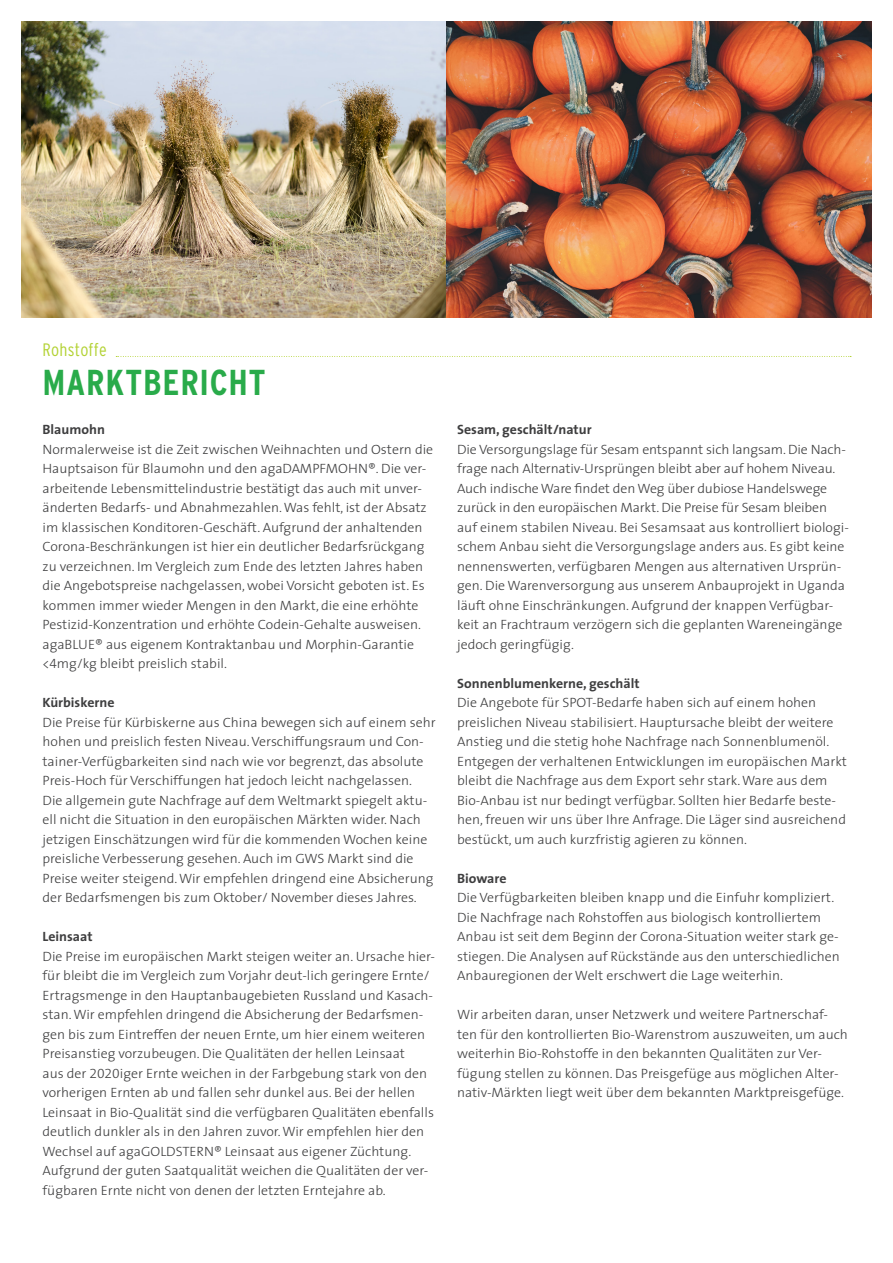
<style>
.page{position:relative;width:893px;height:1263px;background:#fff}
.page>*{position:absolute;margin:0;border:0;box-sizing:border-box;transform-origin:0 0}
.t1{font:700 condensed 36px "Interstate";letter-spacing:.02em;color:#29ab4a}
.t2{font:300 condensed 18px "Interstate";letter-spacing:.01em;color:#b3d234}
.t3{font:300 13.5px/19.5px "The Sans";color:#3e3e3f}
.t4{font:700 13.5px "The Sans";color:#3e3e3f}
.s1{font-family:"The Sans Light Expert";font-weight:400}
</style>
<div class="page">
<svg style="left:116px;top:356px;width:735px;height:1px"></svg>
<img style="left:21px;top:21px;width:425px;height:296px">
<img style="left:446px;top:21px;width:426px;height:296px">
<h2 class="t2" style="left:43px;top:339px;width:66px">Rohstoffe</h2>
<h1 class="t1" style="left:43px;top:362px;width:225px">MARKTBERICHT</h1>
<p class="t4" style="left:43px;top:421px;width:64px">Blaumohn</p>
<p class="t3" style="left:43px;top:440px;width:392px">Normalerweise ist die Zeit zwischen Weihnachten und Ostern die Hauptsaison für Blaumohn und den agaDAMPFMOHN®. Die ver&shy;arbeitende Lebensmittelindustrie bestätigt das auch mit unver&shy;änderten Bedarfs- und Abnahmezahlen. Was fehlt, ist der Absatz im klassischen Konditoren-Geschäft. Aufgrund der anhaltenden Corona-Beschränkungen ist hier ein deutlicher Bedarfsrückgang zu verzeichnen. Im Vergleich zum Ende des letzten Jahres haben die Angebotspreise nachgelassen, wobei Vorsicht geboten ist. Es kommen immer wieder Mengen in den Markt, die eine erhöhte Pestizid-Konzentration und erhöhte Codein-Gehalte ausweisen. agaBLUE® aus eigenem Kontraktanbau und Morphin-Garantie &lt;<span class="s1">4</span>mg/kg bleibt preislich stabil.</p>
<p class="t4" style="left:43px;top:694px;width:73px">Kürbiskerne</p>
<p class="t3" style="left:43px;top:713px;width:395px">Die Preise für Kürbiskerne aus China bewegen sich auf einem sehr hohen und preislich festen Niveau. Verschiffungsraum und Con&shy;tainer-Verfügbarkeiten sind nach wie vor begrenzt, das absolute Preis-Hoch für Verschiffungen hat jedoch leicht nachgelassen.<br>Die allgemein gute Nachfrage auf dem Weltmarkt spiegelt aktu&shy;ell nicht die Situation in den europäischen Märkten wider. Nach jetzigen Einschätzungen wird für die kommenden Wochen keine preisliche Verbesserung gesehen. Auch im GWS Markt sind die Preise weiter steigend. Wir empfehlen dringend eine Absicherung der Bedarfsmengen bis zum Oktober/ November dieses Jahres.</p>
<p class="t4" style="left:43px;top:928px;width:52px">Leinsaat</p>
<p class="t3" style="left:43px;top:946px;width:394px">Die Preise im europäischen Markt steigen weiter an. Ursache hier&shy;für bleibt die im Vergleich zum Vorjahr deut-lich geringere Ernte/ Ertragsmenge in den Hauptanbaugebieten Russland und Kasach&shy;stan. Wir empfehlen dringend die Absicherung der Bedarfsmen&shy;gen bis zum Eintreffen der neuen Ernte, um hier einem weiteren Preisanstieg vorzubeugen. Die Qualitäten der hellen Leinsaat<br>aus der <span class="s1">2020</span>iger Ernte weichen in der Farbgebung stark von den vorherigen Ernten ab und fallen sehr dunkel aus. Bei der hellen Leinsaat in Bio-Qualität sind die verfügbaren Qualitäten ebenfalls deutlich dunkler als in den Jahren zuvor. Wir empfehlen hier den Wechsel auf agaGOLDSTERN® Leinsaat aus eigener Züchtung.<br>Aufgrund der guten Saatqualität weichen die Qualitäten der ver&shy;fügbaren Ernte nicht von denen der letzten Erntejahre ab.</p>
<p class="t4" style="left:457px;top:421px;width:136px">Sesam, geschält/natur</p>
<p class="t3" style="left:457px;top:440px;width:393px">Die Versorgungslage für Sesam entspannt sich langsam. Die Nach&shy;frage nach Alternativ-Ursprüngen bleibt aber auf hohem Niveau.<br>Auch indische Ware findet den Weg über dubiose Handelswege zurück in den europäischen Markt. Die Preise für Sesam bleiben auf einem stabilen Niveau. Bei Sesamsaat aus kontrolliert biologi&shy;schem Anbau sieht die Versorgungslage anders aus. Es gibt keine nennenswerten, verfügbaren Mengen aus alternativen Ursprün&shy;gen. Die Warenversorgung aus unserem Anbauprojekt in Uganda läuft ohne Einschränkungen. Aufgrund der knappen Verfügbar&shy;keit an Frachtraum verzögern sich die geplanten Wareneingänge jedoch geringfügig.</p>
<p class="t4" style="left:457px;top:674px;width:184px">Sonnenblumenkerne, geschält</p>
<p class="t3" style="left:457px;top:693px;width:391px">Die Angebote für SPOT-Bedarfe haben sich auf einem hohen preislichen Niveau stabilisiert. Hauptursache bleibt der weitere Anstieg und die stetig hohe Nachfrage nach Sonnenblumenöl.<br>Entgegen der verhaltenen Entwicklungen im europäischen Markt bleibt die Nachfrage aus dem Export sehr stark. Ware aus dem Bio-Anbau ist nur bedingt verfügbar. Sollten hier Bedarfe beste&shy;hen, freuen wir uns über Ihre Anfrage. Die Läger sind ausreichend bestückt, um auch kurzfristig agieren zu können.</p>
<p class="t4" style="left:457px;top:869px;width:51px">Bioware</p>
<p class="t3" style="left:457px;top:888px;width:384px">Die Verfügbarkeiten bleiben knapp und die Einfuhr kompliziert.<br>Die Nachfrage nach Rohstoffen aus biologisch kontrolliertem Anbau ist seit dem Beginn der Corona-Situation weiter stark ge&shy;stiegen. Die Analysen auf Rückstände aus den unterschiedlichen Anbauregionen der Welt erschwert die Lage weiterhin.</p>
<p class="t3" style="left:457px;top:1005px;width:392px">Wir arbeiten daran, unser Netzwerk und weitere Partnerschaf&shy;ten für den kontrollierten Bio-Warenstrom auszuweiten, um auch weiterhin Bio-Rohstoffe in den bekannten Qualitäten zur Ver&shy;fügung stellen zu können. Das Preisgefüge aus möglichen Alter&shy;nativ-Märkten liegt weit über dem bekannten Marktpreisgefüge.</p>
</div>
